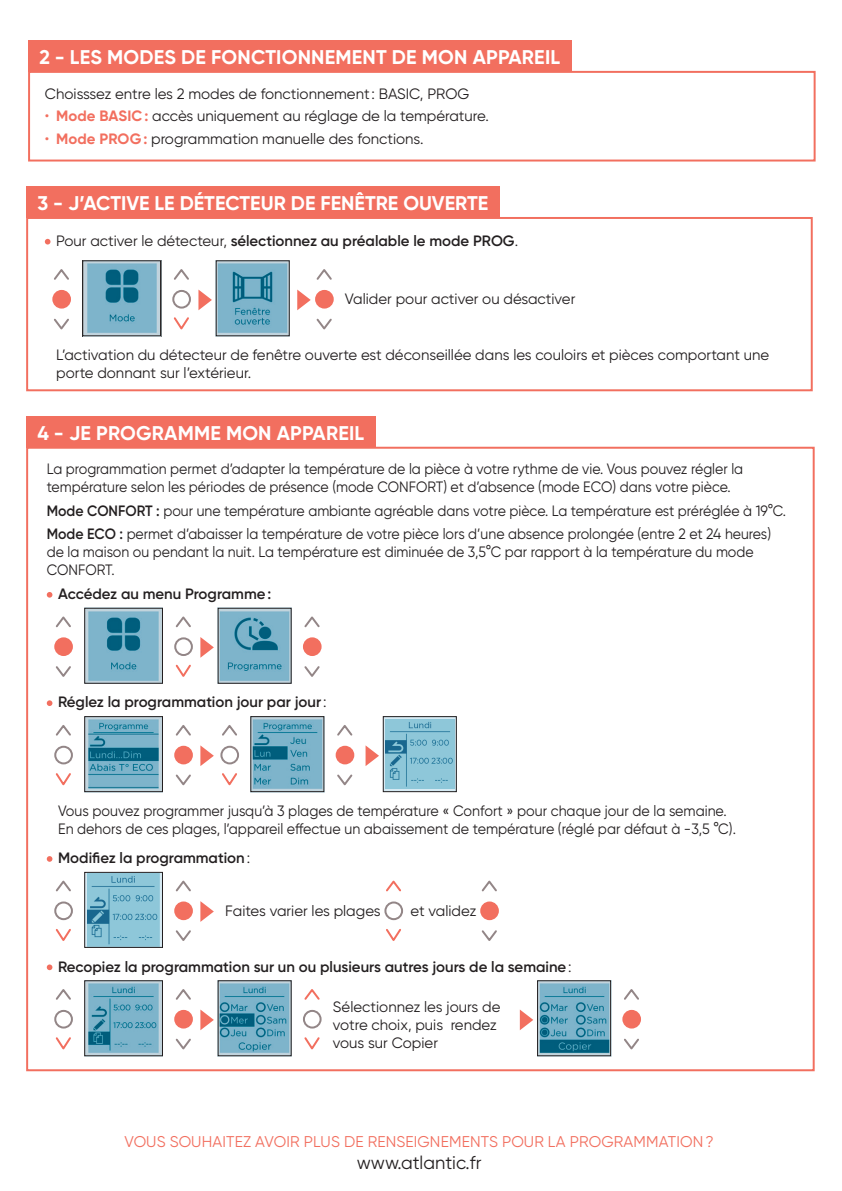
<style>
.page{position:relative;width:842px;height:1191px;background:#fff}
.page>*{position:absolute;margin:0;border:0;box-sizing:border-box;transform-origin:0 0}
.t1{font:700 19.8px "Gilroy";letter-spacing:.01em;color:#fff}
.t2{font:18.4px "Gilroy";color:#231f20}
.t3{font:15.6px "Gilroy";letter-spacing:.01em;color:#f26f5f}
.t4{font:15px/18px "Gilroy";color:#231f20;scale:.94 1}
.t5{font:15px/18px "Gilroy";color:#231f20}
.t6{font:600 15px "Gilroy";color:#231f20}
.t7{font:15px/18px "Gilroy";color:#231f20;scale:.95 1}
.s1{color:#f26f5f}
.s2{font-weight:700;color:#f26f5f}
.s3{font-weight:400}
.s4{font-weight:600}
</style>
<div class="page">
<div style="left:28px;top:71px;width:788px;height:90px;border:2px solid #f26f5f"></div>
<div style="left:28px;top:40px;width:543px;height:31px;background:#f26f5f"></div>
<div style="left:26px;top:217px;width:787px;height:174px;border:2px solid #f26f5f"></div>
<div style="left:26px;top:186px;width:474px;height:31px;background:#f26f5f"></div>
<svg style="left:45px;top:239px;width:6px;height:5px"></svg>
<svg style="left:54px;top:269px;width:15px;height:11px"></svg>
<svg style="left:54px;top:318px;width:15px;height:12px"></svg>
<div style="left:52px;top:290px;width:19px;height:18px;background:#f26f5f;border-radius:50%"></div>
<img style="left:84px;top:262px;width:75px;height:72px">
<div style="left:82px;top:260px;width:79px;height:76px;border:1px solid #231f20"></div>
<svg style="left:174px;top:269px;width:15px;height:11px"></svg>
<svg style="left:173px;top:317px;width:16px;height:13px"></svg>
<div style="left:172px;top:290px;width:19px;height:18px;border:2px solid #938687;border-radius:50%"></div>
<svg style="left:198px;top:289px;width:14px;height:21px"></svg>
<img style="left:218px;top:262px;width:70px;height:72px">
<div style="left:216px;top:260px;width:74px;height:76px;border:1px solid #231f20"></div>
<svg style="left:297px;top:289px;width:14px;height:21px"></svg>
<svg style="left:316px;top:269px;width:16px;height:11px"></svg>
<svg style="left:316px;top:318px;width:16px;height:12px"></svg>
<div style="left:315px;top:290px;width:19px;height:18px;background:#f26f5f;border-radius:50%"></div>
<div style="left:26px;top:416px;width:350px;height:31px;background:#f26f5f"></div>
<svg style="left:47px;top:592px;width:5px;height:5px"></svg>
<svg style="left:55px;top:616px;width:16px;height:12px"></svg>
<svg style="left:55px;top:666px;width:16px;height:11px"></svg>
<div style="left:54px;top:637px;width:19px;height:19px;background:#f26f5f;border-radius:50%"></div>
<img style="left:86px;top:610px;width:75px;height:72px">
<div style="left:84px;top:608px;width:79px;height:76px;border:1px solid #231f20"></div>
<svg style="left:175px;top:616px;width:16px;height:12px"></svg>
<svg style="left:175px;top:664px;width:16px;height:13px"></svg>
<div style="left:174px;top:637px;width:19px;height:19px;border:2px solid #938687;border-radius:50%"></div>
<svg style="left:200px;top:637px;width:14px;height:21px"></svg>
<img style="left:220px;top:610px;width:70px;height:72px">
<div style="left:218px;top:608px;width:74px;height:76px;border:1px solid #231f20"></div>
<svg style="left:304px;top:616px;width:16px;height:12px"></svg>
<svg style="left:304px;top:666px;width:16px;height:11px"></svg>
<div style="left:303px;top:637px;width:19px;height:19px;background:#f26f5f;border-radius:50%"></div>
<svg style="left:47px;top:700px;width:5px;height:6px"></svg>
<svg style="left:55px;top:725px;width:16px;height:11px"></svg>
<svg style="left:55px;top:773px;width:16px;height:13px"></svg>
<div style="left:54px;top:745px;width:19px;height:19px;border:2px solid #938687;border-radius:50%"></div>
<img style="left:86px;top:718px;width:75px;height:72px">
<div style="left:84px;top:716px;width:79px;height:76px;border:1px solid #231f20"></div>
<svg style="left:175px;top:725px;width:16px;height:11px"></svg>
<svg style="left:175px;top:774px;width:16px;height:12px"></svg>
<div style="left:174px;top:745px;width:19px;height:19px;background:#f26f5f;border-radius:50%"></div>
<svg style="left:200px;top:745px;width:14px;height:21px"></svg>
<svg style="left:222px;top:725px;width:15px;height:11px"></svg>
<svg style="left:222px;top:773px;width:15px;height:13px"></svg>
<div style="left:220px;top:745px;width:19px;height:19px;border:2px solid #938687;border-radius:50%"></div>
<img style="left:252px;top:718px;width:70px;height:72px">
<div style="left:250px;top:716px;width:74px;height:76px;border:1px solid #231f20"></div>
<svg style="left:337px;top:725px;width:16px;height:11px"></svg>
<svg style="left:337px;top:774px;width:16px;height:12px"></svg>
<div style="left:336px;top:745px;width:18px;height:19px;background:#f26f5f;border-radius:50%"></div>
<svg style="left:366px;top:746px;width:13px;height:20px"></svg>
<svg style="left:385px;top:718px;width:70px;height:72px"></svg>
<img style="left:385px;top:719px;width:70px;height:69px">
<div style="left:383px;top:716px;width:74px;height:76px;border:1px solid #231f20"></div>
<svg style="left:47px;top:856px;width:5px;height:5px"></svg>
<svg style="left:55px;top:880px;width:16px;height:12px"></svg>
<svg style="left:55px;top:929px;width:16px;height:12px"></svg>
<div style="left:54px;top:901px;width:19px;height:19px;border:2px solid #938687;border-radius:50%"></div>
<div style="left:85px;top:872px;width:77px;height:75px;background:#d6eaf3"></div>
<img style="left:87px;top:874px;width:73px;height:72px">
<div style="left:84px;top:872px;width:79px;height:76px;border:1px solid #231f20"></div>
<svg style="left:175px;top:880px;width:16px;height:12px"></svg>
<svg style="left:175px;top:930px;width:16px;height:11px"></svg>
<div style="left:174px;top:901px;width:19px;height:19px;background:#f26f5f;border-radius:50%"></div>
<svg style="left:200px;top:901px;width:14px;height:21px"></svg>
<svg style="left:386px;top:880px;width:15px;height:12px"></svg>
<svg style="left:386px;top:929px;width:15px;height:12px"></svg>
<div style="left:384px;top:901px;width:19px;height:19px;border:2px solid #938687;border-radius:50%"></div>
<svg style="left:481px;top:880px;width:16px;height:12px"></svg>
<svg style="left:481px;top:930px;width:16px;height:11px"></svg>
<div style="left:480px;top:901px;width:19px;height:19px;background:#f26f5f;border-radius:50%"></div>
<svg style="left:47px;top:964px;width:5px;height:6px"></svg>
<svg style="left:56px;top:989px;width:15px;height:11px"></svg>
<svg style="left:55px;top:1037px;width:16px;height:13px"></svg>
<div style="left:54px;top:1010px;width:19px;height:18px;border:2px solid #938687;border-radius:50%"></div>
<img style="left:86px;top:982px;width:75px;height:72px">
<div style="left:84px;top:980px;width:79px;height:76px;border:1px solid #231f20"></div>
<svg style="left:175px;top:989px;width:16px;height:11px"></svg>
<svg style="left:175px;top:1038px;width:16px;height:12px"></svg>
<div style="left:174px;top:1010px;width:19px;height:18px;background:#f26f5f;border-radius:50%"></div>
<svg style="left:200px;top:1009px;width:14px;height:21px"></svg>
<img style="left:220px;top:982px;width:70px;height:72px">
<div style="left:218px;top:980px;width:74px;height:76px;border:1px solid #231f20"></div>
<svg style="left:304px;top:989px;width:16px;height:11px"></svg>
<svg style="left:304px;top:1037px;width:16px;height:13px"></svg>
<div style="left:303px;top:1010px;width:19px;height:18px;border:2px solid #938687;border-radius:50%"></div>
<svg style="left:520px;top:1009px;width:13px;height:21px"></svg>
<img style="left:539px;top:982px;width:70px;height:72px">
<div style="left:537px;top:980px;width:74px;height:76px;border:1px solid #231f20"></div>
<svg style="left:624px;top:989px;width:15px;height:11px"></svg>
<svg style="left:624px;top:1038px;width:15px;height:12px"></svg>
<div style="left:622px;top:1010px;width:19px;height:18px;background:#f26f5f;border-radius:50%"></div>
<h1 class="t1" style="left:39px;top:44px;width:522px">2 - LES MODES DE FONCTIONNEMENT DE MON APPAREIL</h1>
<p class="t5" style="left:45px;top:84px;width:426px">Choisssez entre les 2 modes de fonctionnement: BASIC, PROG</p>
<p class="t5" style="left:45px;top:107px;width:445px"><span class="s1">•</span> <span class="s2">Mode BASIC:</span> accès uniquement au réglage de la température.</p>
<p class="t5" style="left:45px;top:130px;width:380px"><span class="s1">•</span> <span class="s2">Mode PROG:</span> programmation manuelle des fonctions.</p>
<h1 class="t1" style="left:37px;top:191px;width:452px">3 - J’ACTIVE LE DÉTECTEUR DE FENÊTRE OUVERTE</h1>
<p class="t6" style="left:56px;top:231px;width:463px"><span class="s3">Pour activer le détecteur,</span> sélectionnez au préalable le mode PROG<span class="s3">.</span></p>
<p class="t5" style="left:345px;top:290px;width:232px">Valider pour activer ou désactiver</p>
<p class="t5" style="left:56px;top:345px;width:715px">L’activation du détecteur de fenêtre ouverte est déconseillée dans les couloirs et pièces comportant une porte donnant sur l’extérieur.</p>
<h1 class="t1" style="left:37px;top:420px;width:328px">4 - JE PROGRAMME MON APPAREIL</h1>
<p class="t4" style="left:47px;top:459px;width:742px">La programmation permet d’adapter la température de la pièce à votre rythme de vie. Vous pouvez régler la température selon les périodes de présence (mode CONFORT) et d’absence (mode ECO) dans votre pièce.</p>
<p class="t4" style="left:47px;top:498px;width:788px;line-height:23.6px"><span class="s4">Mode CONFORT :</span> pour une température ambiante agréable dans votre pièce. La température est préréglée à 19°C.<br><span class="s4">Mode ECO :</span> permet d’abaisser la température de votre pièce lors d’une absence prolongée (entre 2 et 24 heures)</p>
<p class="t4" style="left:47px;top:543px;width:753px">de la maison ou pendant la nuit. La température est diminuée de 3,5°C par rapport à la température du mode<br>CONFORT.</p>
<p class="t6" style="left:58px;top:584px;width:215px">Accédez au menu Programme:</p>
<p class="t6" style="left:58px;top:693px;width:270px">Réglez la programmation jour par jour<span class="s3">:</span></p>
<p class="t7" style="left:58px;top:801px;width:715px">Vous pouvez programmer jusqu’à 3 plages de température « Confort » pour chaque jour de la semaine.<br>En dehors de ces plages, l’appareil effectue un abaissement de température (réglé par défaut à -3,5 °C).</p>
<p class="t6" style="left:58px;top:848px;width:193px">Modifiez la programmation<span class="s3">:</span></p>
<p class="t5" style="left:225px;top:901px;width:157px">Faites varier les plages</p>
<p class="t5" style="left:411px;top:901px;width:67px">et validez</p>
<p class="t6" style="left:58px;top:957px;width:515px">Recopiez la programmation sur un ou plusieurs autres jours de la semaine<span class="s3">:</span></p>
<p class="t5" style="left:333px;top:997px;width:169px">Sélectionnez les jours de votre choix, puis rendez vous sur Copier</p>
<p class="t3" style="left:125px;top:1132px;width:591px">VOUS SOUHAITEZ AVOIR PLUS DE RENSEIGNEMENTS POUR LA PROGRAMMATION?</p>
<p class="t2" style="left:357px;top:1151px;width:126px">www.atlantic.fr</p>
</div>
